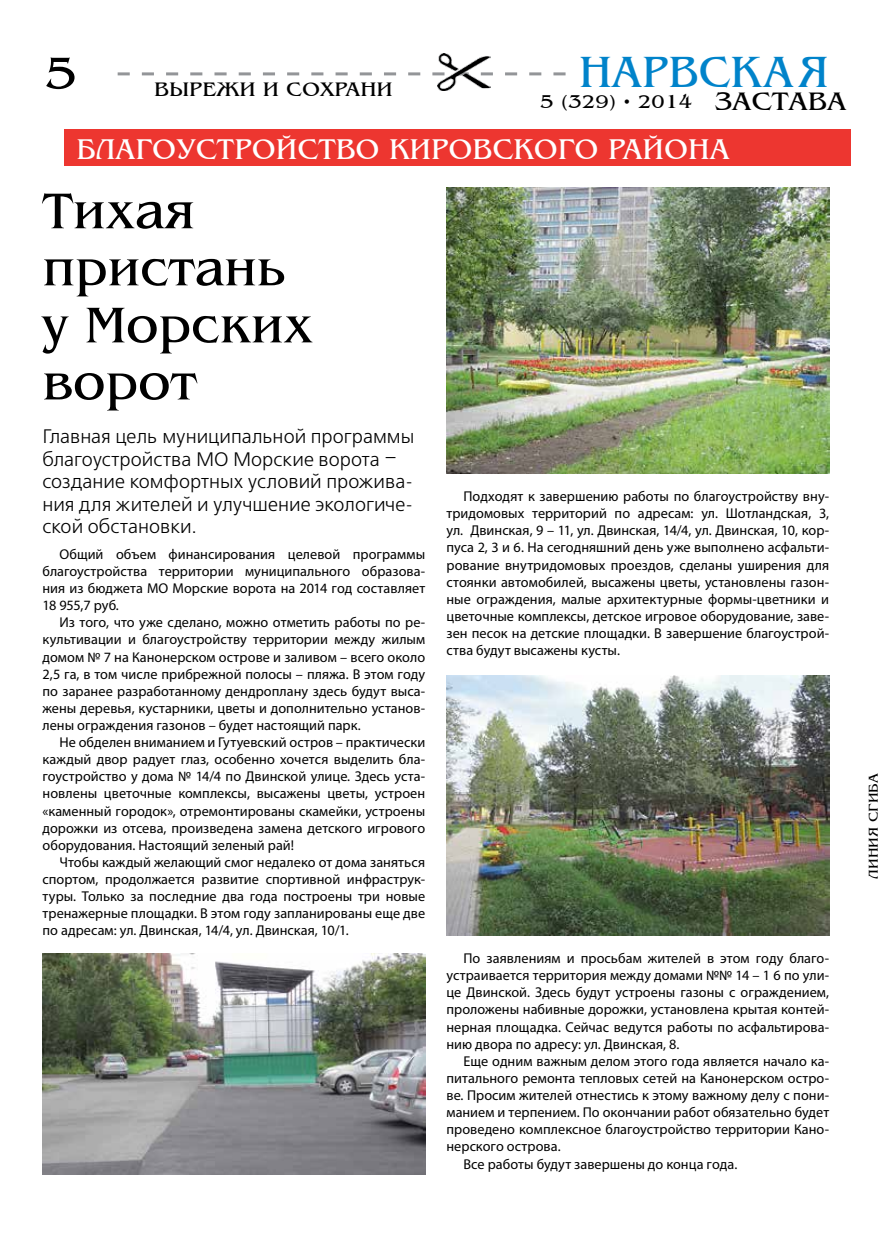
<style>
.page{position:relative;width:893px;height:1234px;background:#fff}
.page>*{position:absolute;margin:0;border:0;box-sizing:border-box;transform-origin:0 0}
.t1{font:52.5px/57px "AG Bengaly";color:#000}
.t2{font:46.5px "AG Bengaly";color:#000;scale:1.1 1}
.t3{font:45.9px "AG Bengaly";color:#0083ca}
.t4{font:30px "AG Bengaly";color:#fff}
.t5{font:26.55px "AG Bengaly";color:#000;scale:1.1 1}
.t6{font:20.55px "AG Bengaly";color:#000;scale:1.1 1}
.t7{font:19.5px/22.5px "Free Set C";color:#000}
.t8{font:19.5px "AG Bengaly";color:#000;scale:1.1 1}
.t9{font:14.25px/17.1px "Myriad Pro";letter-spacing:.005em;color:#000;text-align:justify}
.t10{font:13.5px "AG Bengaly";color:#000;scale:1.1 1}
</style>
<div class="page">
<svg style="left:118px;top:72px;width:448px;height:3px"></svg>
<img style="left:438px;top:53px;width:52px;height:37px">
<img style="left:43px;top:953px;width:382px;height:221px">
<img style="left:446px;top:187px;width:383px;height:287px">
<img style="left:446px;top:675px;width:383px;height:260px">
<div style="left:64px;top:129px;width:786px;height:37px;background:#ed3630"></div>
<h2 class="t2" style="left:45px;top:49px;width:31px">5</h2>
<h3 class="t6" style="left:154px;top:79px;width:218px">Вырежи и сохрани</h3>
<h3 class="t3" style="left:579px;top:48px;width:251px">Нарвская</h3>
<h3 class="t5" style="left:715px;top:88px;width:121px">застава</h3>
<h3 class="t8" style="left:540px;top:92px;width:140px">5 (329) • 2014</h3>
<h3 class="t4" style="left:77px;top:134px;width:655px">благоустройство кировского района</h3>
<h1 class="t1" style="left:43px;top:183px;width:272px">Тихая пристань у Морских ворот</h1>
<h3 class="t7" style="left:43px;top:426px;width:373px">Главная цель муниципальной программы благоустройства МО Морские ворота – создание комфортных условий прожива&shy;ния для жителей и улучшение экологиче&shy;ской обстановки.</h3>
<p class="t9" style="left:43px;top:545px;width:384px;text-indent:17px">Общий объем финансирования целевой программы благоустройства территории муниципального образова&shy;ния из бюджета МО Морские ворота на 2014 год составляет 18 955,7 руб.</p>
<p class="t9" style="left:43px;top:613px;width:384px;text-indent:17px">Из того, что уже сделано, можно отметить работы по ре&shy;культивации и благоустройству территории между жилым домом № 7 на Канонерском острове и заливом – всего около 2,5 га, в том числе прибрежной полосы – пляжа. В этом году по заранее разработанному дендроплану здесь будут выса&shy;жены деревья, кустарники, цветы и дополнительно установ&shy;лены ограждения газонов – будет настоящий парк.</p>
<p class="t9" style="left:43px;top:733px;width:384px;text-indent:17px">Не обделен вниманием и Гутуевский остров – практически каждый двор радует глаз, особенно хочется выделить бла&shy;гоустройство у дома № 14/4 по Двинской улице. Здесь уста&shy;новлены цветочные комплексы, высажены цветы, устроен «каменный городок», отремонтированы скамейки, устроены дорожки из отсева, произведена замена детского игрового оборудования. Настоящий зеленый рай!</p>
<p class="t9" style="left:43px;top:853px;width:384px;text-indent:17px">Чтобы каждый желающий смог недалеко от дома заняться спортом, продолжается развитие спортивной инфраструк&shy;туры. Только за последние два года построены три новые тренажерные площадки. В этом году запланированы еще две по адресам: ул. Двинская, 14/4, ул. Двинская, 10/1.</p>
<p class="t9" style="left:446px;top:487px;width:384px;text-indent:17px">Подходят к завершению работы по благоустройству вну&shy;тридомовых территорий по адресам: ул. Шотландская, 3, ул. Двинская, 9 – 11, ул. Двинская, 14/4, ул. Двинская, 10, кор&shy;пуса 2, 3 и 6. На сегодняшний день уже выполнено асфальти&shy;рование внутридомовых проездов, сделаны уширения для стоянки автомобилей, высажены цветы, установлены газон&shy;ные ограждения, малые архитектурные формы-цветники и цветочные комплексы, детское игровое оборудование, заве&shy;зен песок на детские площадки. В завершение благоустрой&shy;ства будут высажены кусты.</p>
<p class="t9" style="left:446px;top:949px;width:384px;text-indent:17px">По заявлениям и просьбам жителей в этом году благо&shy;устраивается территория между домами №№ 14 – 1 6 по ули&shy;це Двинской. Здесь будут устроены газоны с ограждением, проложены набивные дорожки, установлена крытая контей&shy;нерная площадка. Сейчас ведутся работы по асфальтирова&shy;нию двора по адресу: ул. Двинская, 8.</p>
<p class="t9" style="left:463px;top:1051px;width:367px">Еще одним важным делом этого года является начало ка-</p>
<p class="t9" style="left:446px;top:1069px;width:384px">питального ремонта тепловых сетей на Канонерском остро-</p>
<p class="t9" style="left:446px;top:1086px;width:384px">ве. Просим жителей отнестись к этому важному делу с пони-</p>
<p class="t9" style="left:446px;top:1103px;width:384px">манием и терпением. По окончании работ обязательно будет</p>
<p class="t9" style="left:446px;top:1120px;width:384px">проведено комплексное благоустройство территории Кано-</p>
<p class="t9" style="left:446px;top:1137px;width:116px">нерского острова.</p>
<p class="t9" style="left:463px;top:1154px;width:275px">Все работы будут завершены до конца года.</p>
<p class="t10" style="left:866px;top:878px;width:97px;rotate:-90deg">линия сгиба</p>
</div>
